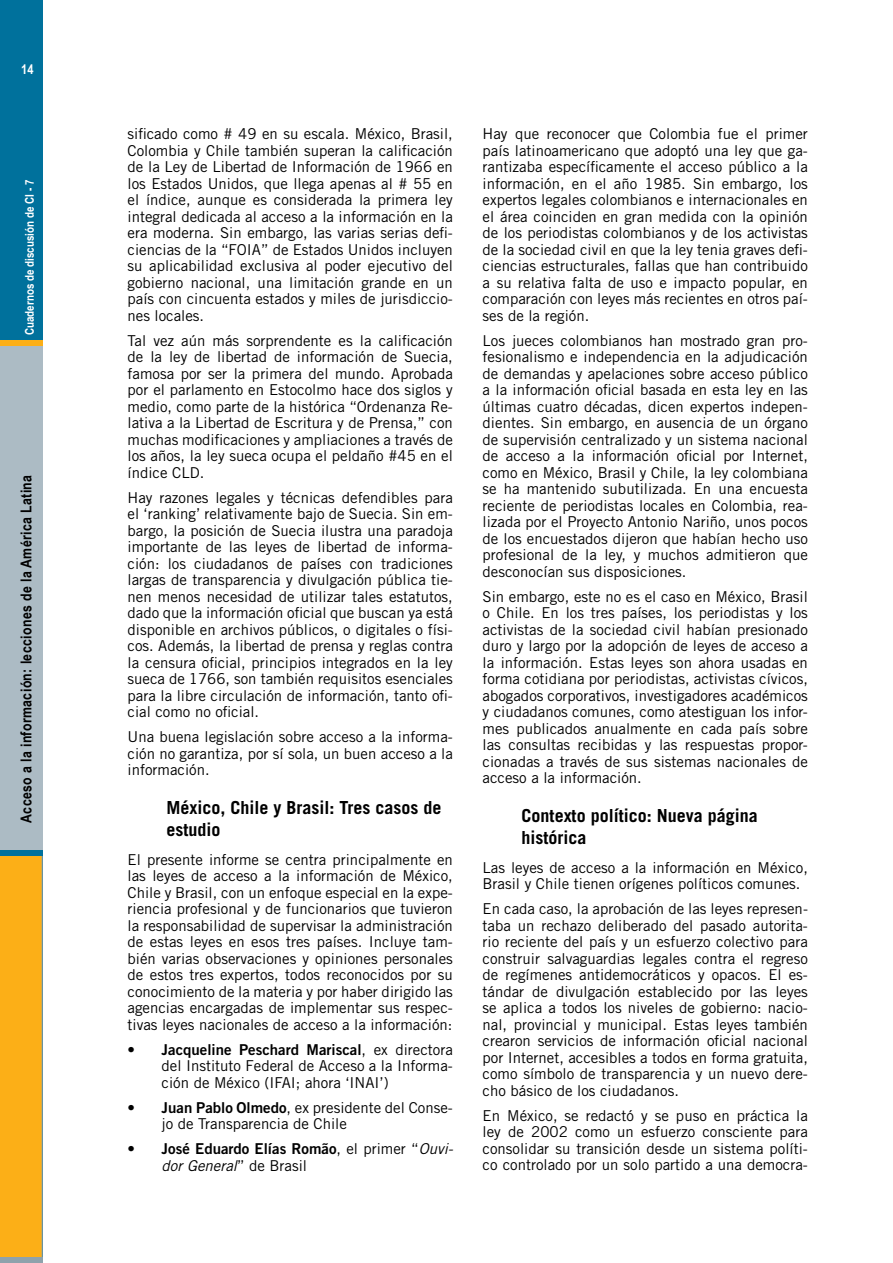
<style>
.page{position:relative;width:893px;height:1263px;background:#fff}
.page>*{position:absolute;margin:0;border:0;box-sizing:border-box;transform-origin:0 0}
.t1{font:700 18px/21.6px "Trade Gothic";color:#000}
.t2{font:15px/16.5px "Trade Gothic";color:#000;text-align:justify}
.t3{font:15px "Trade Gothic Bold Two";color:#000}
.t4{font:700 15px "Arial Narrow";letter-spacing:.025em;color:#000}
.t5{font:italic 15px "Trade Gothic";color:#000}
.t6{font:700 13.5px "Arial Narrow";color:#fff}
.t7{font:700 12px "Arial Narrow";color:#fff}
.s1{font-family:"Trade Gothic"}
.s2{font-family:"Trade Gothic Bold Two"}
.s3{font-family:"Trade Gothic";font-style:italic}
.s4{font-style:normal}
</style>
<div class="page">
<div style="left:0;top:0;width:43px;height:1263px;background:#00719c"></div>
<div style="left:0;top:340px;width:43px;height:510px;background:#acbbc4"></div>
<div style="left:0;top:856px;width:43px;height:401px;background:#fcaf17"></div>
<div style="left:0;top:340px;width:43px;height:6px;background:#fcaf17"></div>
<div style="left:0;top:1257px;width:43px;height:6px;background:#8ea2ac"></div>
<p class="t6" style="left:21px;top:59px;width:14px">14</p>
<p class="t7" style="left:21px;top:335px;width:157px;rotate:-90deg">Cuadernos de discusión de CI - 7</p>
<p class="t4" style="left:15px;top:823px;width:349px;rotate:-90deg">Acceso a la información: lecciones de la América Latina</p>
<p class="t2" style="left:128px;top:125px;width:327px">sificado como # 49 en su escala. México, Brasil, Colombia y Chile también superan la calificación de la Ley de Libertad de Información de 1966 en los Estados Unidos, que llega apenas al # 55 en el índice, aunque es considerada la primera ley integral dedicada al acceso a la información en la era moderna. Sin embargo, las varias serias defi&shy;ciencias de la “FOIA” de Estados Unidos incluyen su aplicabilidad exclusiva al poder ejecutivo del gobierno nacional, una limitación grande en un país con cincuenta estados y miles de jurisdiccio&shy;nes locales.</p>
<p class="t2" style="left:128px;top:332px;width:327px">Tal vez aún más sorprendente es la calificación de la ley de libertad de información de Suecia, famosa por ser la primera del mundo. Aprobada por el parlamento en Estocolmo hace dos siglos y medio, como parte de la histórica “Ordenanza Re&shy;lativa a la Libertad de Escritura y de Prensa,” con muchas modificaciones y ampliaciones a través de los años, la ley sueca ocupa el peldaño #45 en el índice CLD.</p>
<p class="t2" style="left:128px;top:489px;width:327px">Hay razones legales y técnicas defendibles para el ‘ranking’ relativamente bajo de Suecia. Sin em&shy;bargo, la posición de Suecia ilustra una paradoja importante de las leyes de libertad de informa&shy;ción: los ciudadanos de países con tradiciones largas de transparencia y divulgación pública tie&shy;nen menos necesidad de utilizar tales estatutos, dado que la información oficial que buscan ya está disponible en archivos públicos, o digitales o físi&shy;cos. Además, la libertad de prensa y reglas contra la censura oficial, principios integrados en la ley sueca de 1766, son también requisitos esenciales para la libre circulación de información, tanto ofi&shy;cial como no oficial.</p>
<p class="t2" style="left:128px;top:728px;width:327px">Una buena legislación sobre acceso a la informa&shy;ción no garantiza, por sí sola, un buen acceso a la información.</p>
<p class="t1" style="left:167px;top:796px;width:277px">México, Chile y Brasil: Tres casos de estudio</p>
<p class="t2" style="left:128px;top:851px;width:327px">El presente informe se centra principalmente en las leyes de acceso a la información de México, Chile y Brasil, con un enfoque especial en la expe&shy;riencia profesional y de funcionarios que tuvieron la responsabilidad de supervisar la administración de estas leyes en esos tres países. Incluye tam&shy;bién varias observaciones y opiniones personales de estos tres expertos, todos reconocidos por su conocimiento de la materia y por haber dirigido las agencias encargadas de implementar sus respec&shy;tivas leyes nacionales de acceso a la información:</p>
<p class="t3" style="left:128px;top:1040px;width:327px">• Jacqueline Peschard Mariscal<span class="s1">, ex directora</span></p>
<p class="t2" style="left:162px;top:1057px;width:293px">del Instituto Federal de Acceso a la Informa&shy;ción de México (IFAI; ahora ‘INAI’)</p>
<p class="t2" style="left:162px;top:1099px;width:293px;text-indent:-34px"><span class="s2">• Juan Pablo Olmedo</span>, ex presidente del Conse&shy;jo de Transparencia de Chile</p>
<p class="t3" style="left:128px;top:1140px;width:327px">• José Eduardo Elías Romão<span class="s1">, el primer “</span><span class="s3">Ouvi-</span></p>
<p class="t5" style="left:162px;top:1156px;width:147px">dor General<span class="s4">” de Brasil</span></p>
<p class="t2" style="left:483px;top:125px;width:327px">Hay que reconocer que Colombia fue el primer país latinoamericano que adoptó una ley que ga&shy;rantizaba específicamente el acceso público a la información, en el año 1985. Sin embargo, los expertos legales colombianos e internacionales en el área coinciden en gran medida con la opinión de los periodistas colombianos y de los activistas de la sociedad civil en que la ley tenia graves defi&shy;ciencias estructurales, fallas que han contribuido a su relativa falta de uso e impacto popular, en comparación con leyes más recientes en otros paí&shy;ses de la región.</p>
<p class="t2" style="left:483px;top:332px;width:327px">Los jueces colombianos han mostrado gran pro&shy;fesionalismo e independencia en la adjudicación de demandas y apelaciones sobre acceso público a la información oficial basada en esta ley en las últimas cuatro décadas, dicen expertos indepen&shy;dientes. Sin embargo, en ausencia de un órgano de supervisión centralizado y un sistema nacional de acceso a la información oficial por Internet, como en México, Brasil y Chile, la ley colombiana se ha mantenido subutilizada. En una encuesta reciente de periodistas locales en Colombia, rea&shy;lizada por el Proyecto Antonio Nariño, unos pocos de los encuestados dijeron que habían hecho uso profesional de la ley, y muchos admitieron que desconocían sus disposiciones.</p>
<p class="t2" style="left:483px;top:588px;width:327px">Sin embargo, este no es el caso en México, Brasil o Chile. En los tres países, los periodistas y los activistas de la sociedad civil habían presionado duro y largo por la adopción de leyes de acceso a la información. Estas leyes son ahora usadas en forma cotidiana por periodistas, activistas cívicos, abogados corporativos, investigadores académicos y ciudadanos comunes, como atestiguan los infor&shy;mes publicados anualmente en cada país sobre las consultas recibidas y las respuestas propor&shy;cionadas a través de sus sistemas nacionales de acceso a la información.</p>
<p class="t1" style="left:522px;top:804px;width:238px">Contexto político: Nueva página histórica</p>
<p class="t2" style="left:483px;top:859px;width:327px">Las leyes de acceso a la información en México,<br>Brasil y Chile tienen orígenes políticos comunes.</p>
<p class="t2" style="left:483px;top:900px;width:327px">En cada caso, la aprobación de las leyes represen&shy;taba un rechazo deliberado del pasado autorita&shy;rio reciente del país y un esfuerzo colectivo para construir salvaguardias legales contra el regreso de regímenes antidemocráticos y opacos. El es&shy;tándar de divulgación establecido por las leyes se aplica a todos los niveles de gobierno: nacio&shy;nal, provincial y municipal. Estas leyes también crearon servicios de información oficial nacional por Internet, accesibles a todos en forma gratuita, como símbolo de transparencia y un nuevo dere&shy;cho básico de los ciudadanos.</p>
<p class="t2" style="left:483px;top:1107px;width:327px">En México, se redactó y se puso en práctica la ley de 2002 como un esfuerzo consciente para consolidar su transición desde un sistema políti&shy;co controlado por un solo partido a una democra-</p>
</div>
